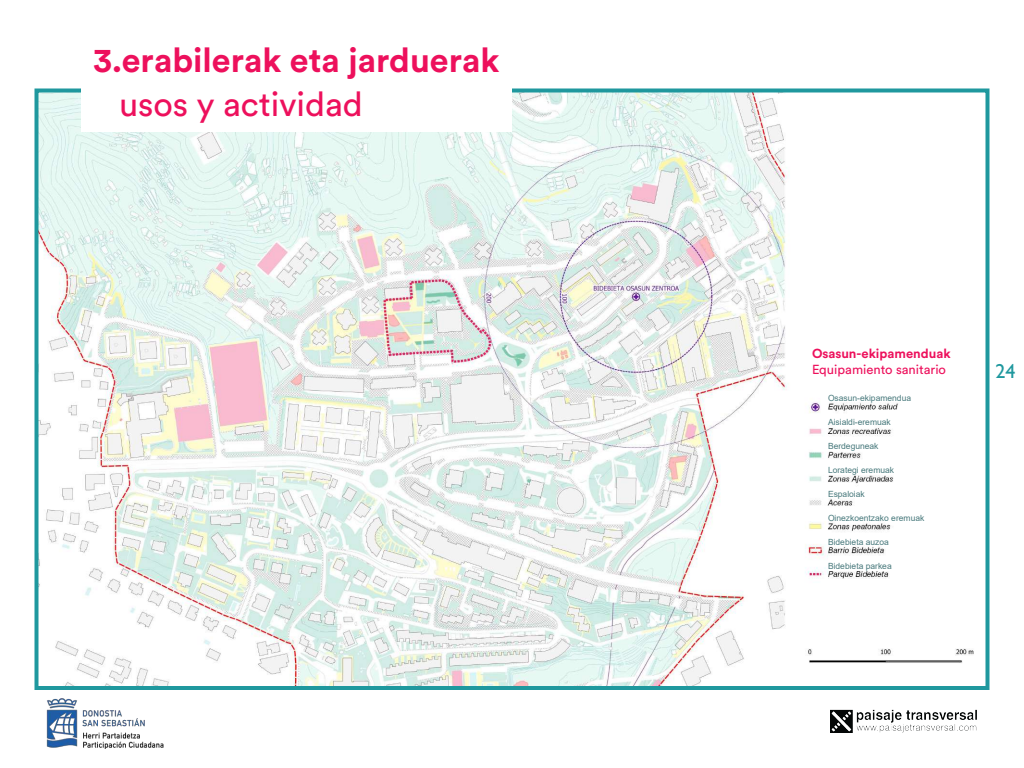
<style>
.page{position:relative;width:1024px;height:768px;background:#fff}
.page>*{position:absolute;margin:0;border:0;box-sizing:border-box;transform-origin:0 0}
.t1{font:700 34px "Circular Std";color:#ed105c}
.t2{font:34px "Circular Std";color:#ed105c}
.t3{font:20px "Gill Sans";color:#1f989e}
.t4{font:13px "Circular Std";color:#ed105c}
.t5{font:700 13px "Circular Std";color:#ed105c}
.t6{font:8.5px "Arial";color:#48797c}
</style>
<div class="page">
<img style="left:830px;top:709px;width:147px;height:24px">
<img style="left:46px;top:698px;width:118px;height:50px">
<img style="left:39px;top:93px;width:935px;height:592px">
<div style="left:34px;top:88px;width:956px;height:602px;border:4px solid #1f989e"></div>
<div style="left:82px;top:48px;width:430px;height:84px;background:#fff"></div>
<h1 class="t1" style="left:94px;top:38px;width:408px">3.erabilerak eta jarduerak</h1>
<h1 class="t2" style="left:119px;top:83px;width:245px">usos y actividad</h1>
<h3 class="t5" style="left:812px;top:345px;width:140px">Osasun-ekipamenduak</h3>
<h3 class="t4" style="left:812px;top:361px;width:136px">Equipamiento sanitario</h3>
<p class="t6" style="left:828px;top:392px;width:85px">Osasun-ekipamendua</p>
<p class="t6" style="left:828px;top:416px;width:64px">Aisialdi-eremuak</p>
<p class="t6" style="left:828px;top:440px;width:52px">Berdeguneak</p>
<p class="t6" style="left:828px;top:464px;width:68px">Lorategi eremuak</p>
<p class="t6" style="left:828px;top:488px;width:38px">Espaloiak</p>
<p class="t6" style="left:828px;top:512px;width:98px">Oinezkoentzako eremuak</p>
<p class="t6" style="left:828px;top:536px;width:62px">Bidebieta auzoa</p>
<p class="t6" style="left:828px;top:560px;width:65px">Bidebieta parkea</p>
<h2 class="t3" style="left:996px;top:359px;width:21px">24</h2>
</div>
